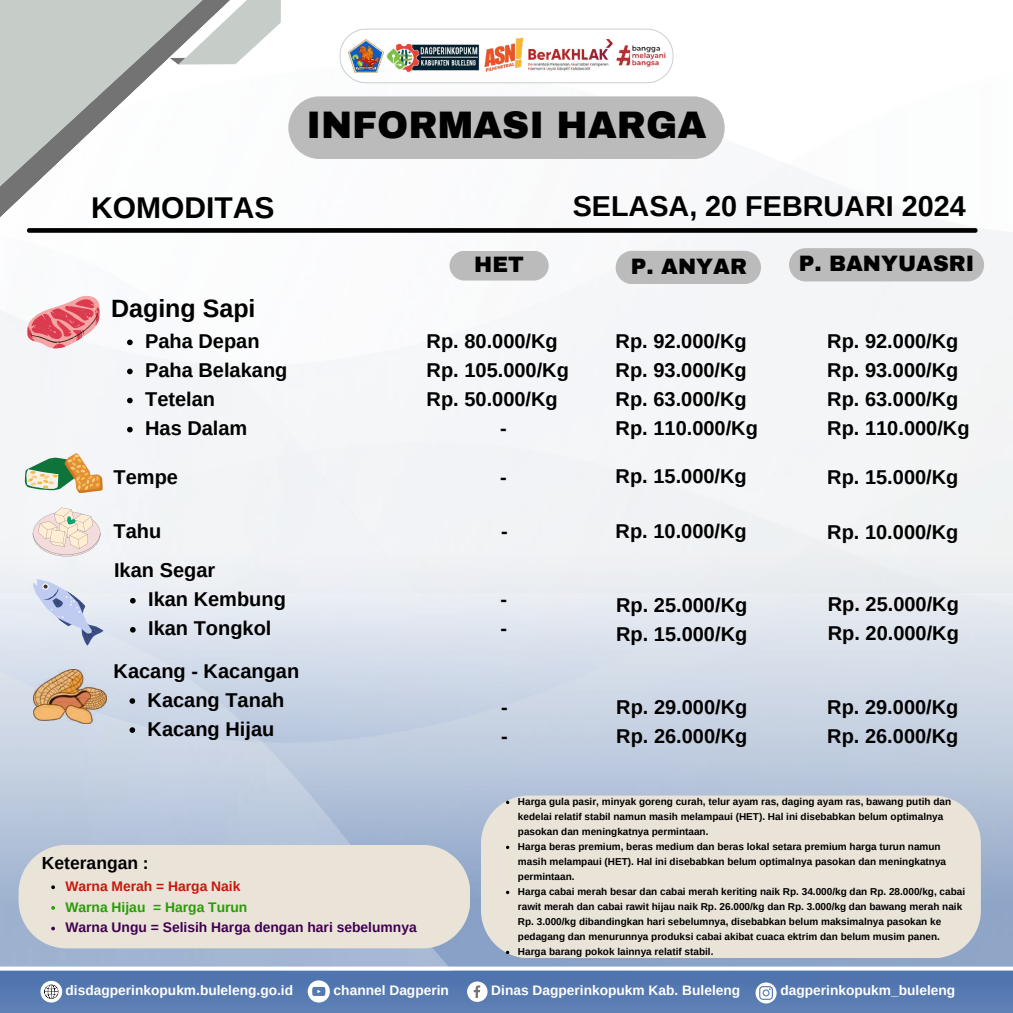
<style>
.page{position:relative;width:1013px;height:1013px;background:#fff}
.page>*{position:absolute;margin:0;border:0;box-sizing:border-box;transform-origin:0 0}
.t1{font:900 37.5px "Archivo";color:#000}
.t2{font:700 30px "Arimo";color:#000}
.t3{font:700 28.75px "Arimo";color:#000}
.t4{font:700 25px "Arimo";color:#000}
.t5{font:900 21.75px "Archivo";color:#000}
.t6{font:700 20px/29px "Arimo";color:#000}
.t7{font:700 17.5px "Arimo";color:#000}
.t8{font:700 13.88px "Arimo";color:#400050}
.t9{font:700 13.88px "Arimo";color:#279d04}
.t10{font:700 13.88px "Arimo";color:#c7180b}
.t11{font:700 13.75px "Arimo";color:#fff}
.t12{font:700 10px/15px "Arimo";color:#000}
</style>
<div class="page">
<div style="left:0;top:549px;width:1012px;height:463px;background:#5579b1"></div>
<img style="left:0;top:592px;width:1012px;height:374px">
<img style="left:0;top:28px;width:1012px;height:564px">
<svg style="left:467px;top:981px;width:20px;height:20px"></svg>
<svg style="left:40px;top:980px;width:22px;height:22px"></svg>
<svg style="left:308px;top:980px;width:22px;height:22px"></svg>
<svg style="left:755px;top:982px;width:21px;height:21px"></svg>
<svg style="left:0;top:966px;width:1012px;height:4px;background:#eff2f7"></svg>
<svg style="left:339px;top:29px;width:334px;height:54px"></svg>
<img style="left:349px;top:39px;width:34px;height:33px">
<img style="left:386px;top:42px;width:94px;height:30px">
<img style="left:528px;top:39px;width:82px;height:32px">
<img style="left:610px;top:39px;width:61px;height:35px">
<img style="left:481px;top:32px;width:47px;height:47px">
<svg style="left:243px;top:0;width:38px;height:65px"></svg>
<svg style="left:0;top:0;width:243px;height:266px"></svg>
<svg style="left:0;top:0;width:224px;height:215px"></svg>
<svg style="left:27px;top:228px;width:950px;height:5px;background:#0f0f0f"></svg>
<div style="left:288px;top:96px;width:436px;height:63px;background:#bbb;border-radius:31px"></div>
<div style="left:615px;top:251px;width:146px;height:33px;background:#bbb"></div>
<div style="left:789px;top:248px;width:195px;height:33px;background:#bbb"></div>
<svg style="left:27px;top:294px;width:73px;height:55px"></svg>
<svg style="left:21px;top:453px;width:82px;height:40px"></svg>
<svg style="left:33px;top:507px;width:67px;height:49px"></svg>
<svg style="left:24px;top:573px;width:80px;height:76px;background:#d3daeb"></svg>
<img style="left:34px;top:669px;width:73px;height:54px">
<div style="left:19px;top:844px;width:451px;height:104px;background:#eae3d8"></div>
<div style="left:449px;top:251px;width:99px;height:29px;background:#bbb;border-radius:15px"></div>
<div style="left:481px;top:795px;width:499px;height:163px;background:#eae3d8"></div>
<svg style="left:127px;top:339px;width:6px;height:6px"></svg>
<svg style="left:127px;top:368px;width:6px;height:6px"></svg>
<svg style="left:127px;top:398px;width:6px;height:5px"></svg>
<svg style="left:127px;top:427px;width:6px;height:5px"></svg>
<svg style="left:130px;top:598px;width:6px;height:5px"></svg>
<svg style="left:130px;top:627px;width:6px;height:5px"></svg>
<svg style="left:129px;top:698px;width:6px;height:5px"></svg>
<svg style="left:129px;top:727px;width:6px;height:6px"></svg>
<svg style="left:51px;top:885px;width:4px;height:4px"></svg>
<svg style="left:51px;top:906px;width:4px;height:3px"></svg>
<svg style="left:51px;top:926px;width:4px;height:4px"></svg>
<svg style="left:506px;top:800px;width:3px;height:4px"></svg>
<svg style="left:506px;top:845px;width:3px;height:4px"></svg>
<svg style="left:506px;top:890px;width:3px;height:4px"></svg>
<svg style="left:506px;top:950px;width:3px;height:4px"></svg>
<h1 class="t1" style="left:306px;top:105px;width:401px">INFORMASI HARGA</h1>
<h2 class="t2" style="left:91px;top:191px;width:185px">KOMODITAS</h2>
<h3 class="t3" style="left:572px;top:190px;width:394px">SELASA, 20 FEBRUARI 2024</h3>
<h3 class="t5" style="left:631px;top:255px;width:118px">P. ANYAR</h3>
<h3 class="t5" style="left:798px;top:252px;width:177px">P. BANYUASRI</h3>
<h3 class="t4" style="left:111px;top:294px;width:146px">Daging Sapi</h3>
<h3 class="t6" style="left:145px;top:326px;width:144px">Paha Depan<br>Paha Belakang<br>Tetelan<br>Has Dalam</h3>
<h3 class="t6" style="left:615px;top:326px;width:144px">Rp. 92.000/Kg<br>Rp. 93.000/Kg<br>Rp. 63.000/Kg<br>Rp. 110.000/Kg</h3>
<h3 class="t6" style="left:114px;top:462px;width:66px">Tempe</h3>
<h3 class="t6" style="left:615px;top:462px;width:133px">Rp. 15.000/Kg</h3>
<h3 class="t6" style="left:114px;top:516px;width:49px">Tahu</h3>
<h3 class="t6" style="left:615px;top:516px;width:133px">Rp. 10.000/Kg</h3>
<h3 class="t6" style="left:827px;top:518px;width:133px">Rp. 10.000/Kg</h3>
<h3 class="t6" style="left:148px;top:556px;width:139px;text-indent:-34px">Ikan Segar<br>Ikan Kembung<br>Ikan Tongkol</h3>
<h3 class="t5" style="left:474px;top:253px;width:51px">HET</h3>
<h3 class="t6" style="left:426px;top:326px;width:144px;text-align:center">Rp. 80.000/Kg<br>Rp. 105.000/Kg<br>Rp. 50.000/Kg -</h3>
<h3 class="t6" style="left:827px;top:326px;width:144px">Rp. 92.000/Kg<br>Rp. 93.000/Kg<br>Rp. 63.000/Kg<br>Rp. 110.000/Kg</h3>
<h3 class="t6" style="left:827px;top:462px;width:133px">Rp. 15.000/Kg</h3>
<h3 class="t6" style="left:500px;top:462px;width:8px">-</h3>
<h3 class="t6" style="left:501px;top:516px;width:8px">-</h3>
<h3 class="t6" style="left:616px;top:590px;width:133px">Rp. 25.000/Kg<br>Rp. 15.000/Kg</h3>
<h3 class="t6" style="left:827px;top:589px;width:133px">Rp. 25.000/Kg<br>Rp. 20.000/Kg</h3>
<h3 class="t6" style="left:500px;top:585px;width:8px">- -</h3>
<h3 class="t6" style="left:148px;top:656px;width:153px;text-indent:-34px">Kacang - Kacangan<br>Kacang Tanah<br>Kacang Hijau</h3>
<h3 class="t7" style="left:42px;top:853px;width:108px">Keterangan :</h3>
<h3 class="t10" style="left:65px;top:878px;width:177px">Warna Merah = Harga Naik</h3>
<h3 class="t9" style="left:65px;top:899px;width:183px">Warna Hijau = Harga Turun</h3>
<h3 class="t8" style="left:65px;top:919px;width:353px">Warna Ungu = Selisih Harga dengan hari sebelumnya</h3>
<h3 class="t6" style="left:501px;top:692px;width:8px">- -</h3>
<h3 class="t6" style="left:616px;top:692px;width:133px">Rp. 29.000/Kg<br>Rp. 26.000/Kg</h3>
<h3 class="t6" style="left:827px;top:692px;width:133px">Rp. 29.000/Kg<br>Rp. 26.000/Kg</h3>
<p class="t12" style="left:518px;top:794px;width:448px">Harga gula pasir, minyak goreng curah, telur ayam ras, daging ayam ras, bawang putih dan kedelai relatif stabil namun masih melampaui (HET). Hal ini disebabkan belum optimalnya pasokan dan meningkatnya permintaan.<br>Harga beras premium, beras medium dan beras lokal setara premium harga turun namun masih melampaui (HET). Hal ini disebabkan belum optimalnya pasokan dan meningkatnya permintaan.<br>Harga cabai merah besar dan cabai merah keriting naik Rp. 34.000/kg dan Rp. 28.000/kg, cabai rawit merah dan cabai rawit hijau naik Rp. 26.000/kg dan Rp. 3.000/kg dan bawang merah naik Rp. 3.000/kg dibandingkan hari sebelumnya, disebabkan belum maksimalnya pasokan ke pedagang dan menurunnya produksi cabai akibat cuaca ektrim dan belum musim panen.<br>Harga barang pokok lainnya relatif stabil.</p>
<h3 class="t11" style="left:66px;top:983px;width:229px">disdagperinkopukm.buleleng.go.id</h3>
<h3 class="t11" style="left:333px;top:982px;width:117px">channel Dagperin</h3>
<h3 class="t11" style="left:491px;top:983px;width:250px">Dinas Dagperinkopukm Kab. Buleleng</h3>
<h3 class="t11" style="left:780px;top:983px;width:176px">dagperinkopukm_buleleng</h3>
</div>
